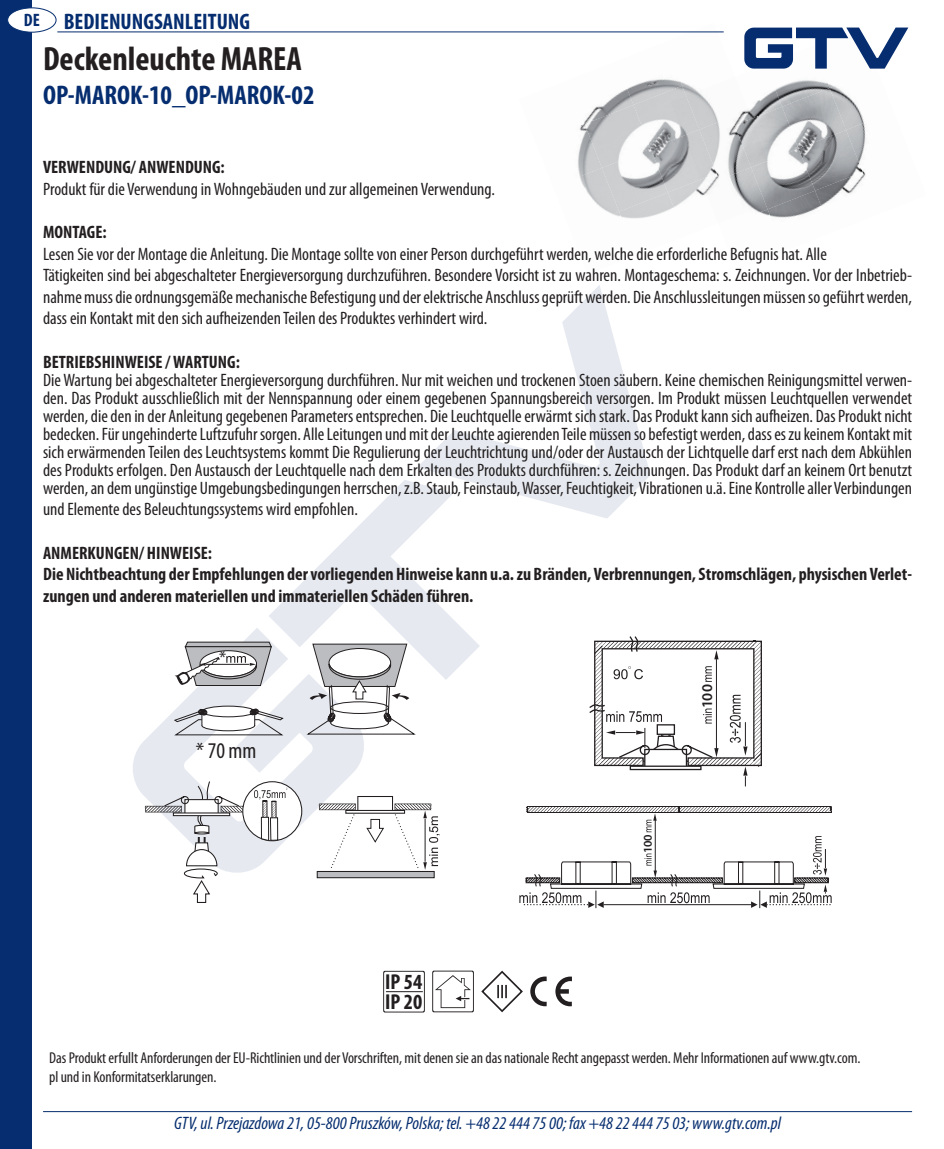
<style>
.page{position:relative;width:944px;height:1149px;background:#fff}
.page>*{position:absolute;margin:0;border:0;box-sizing:border-box;transform-origin:0 0}
.t1{font:700 condensed 33.75px "Myriad Pro";color:#231f20}
.t2{font:700 condensed 27px "Myriad Pro";color:#052d6f}
.t3{font:700 condensed 22.5px "Myriad Pro";color:#052d6f}
.t4{font:condensed 22.5px "Myriad Pro";color:#231f20}
.t5{font:700 condensed 21.6px/20px "Myriad Pro";color:#231f20}
.t6{font:condensed 18.9px "Myriad Pro";color:#231f20}
.t7{font:condensed 18px/18px "Myriad Pro";color:#231f20}
.t8{font:700 condensed 18px/21.6px "Myriad Pro";color:#231f20}
.t9{font:italic condensed 18px "Myriad Pro";color:#052d6f}
.t10{font:condensed 15.75px/18.9px "Myriad Pro";letter-spacing:-.005em;color:#231f20}
.t11{font:600 14.85px "Myriad Pro";color:#231f20}
.t12{font:600 11.92px "Myriad Pro";color:#231f20}
.s1{font-size:18px}
</style>
<div class="page">
<div style="left:0;top:0;width:32px;height:1148px;background:#052d6f"></div>
<hr style="left:57px;top:32px;width:667px;height:1px;background:#052d6f">
<div style="left:8px;top:8px;width:48px;height:24px;background:#fff;border-radius:50%"></div>
<div style="left:7px;top:7px;width:49px;height:26px;border:1px solid #052d6f;border-radius:50%"></div>
<img style="left:753px;top:96px;width:13px;height:11px">
<img style="left:766px;top:80px;width:47px;height:27px">
<img style="left:813px;top:27px;width:47px;height:61px">
<img style="left:750px;top:107px;width:32px;height:42px">
<img style="left:782px;top:88px;width:48px;height:61px">
<img style="left:830px;top:69px;width:30px;height:61px">
<img style="left:765px;top:149px;width:33px;height:41px">
<img style="left:798px;top:130px;width:48px;height:60px">
<img style="left:846px;top:111px;width:20px;height:61px">
<img style="left:775px;top:190px;width:40px;height:28px">
<img style="left:815px;top:172px;width:47px;height:37px">
<img style="left:862px;top:153px;width:4px;height:26px">
<svg style="left:744px;top:28px;width:164px;height:41px"></svg>
<svg style="left:133px;top:711px;width:231px;height:165px;fill:#edf0f4"></svg>
<svg style="left:417px;top:285px;width:234px;height:233px"></svg>
<svg style="left:383px;top:970px;width:42px;height:41px"></svg>
<hr style="left:386px;top:990px;width:37px;height:1px;background:#231f20">
<svg style="left:432px;top:970px;width:42px;height:41px"></svg>
<svg style="left:481px;top:970px;width:42px;height:41px"></svg>
<svg style="left:555px;top:976px;width:17px;height:29px"></svg>
<svg style="left:530px;top:976px;width:17px;height:29px"></svg>
<img style="left:583px;top:95px;width:33px;height:29px">
<img style="left:616px;top:79px;width:49px;height:26px">
<img style="left:665px;top:31px;width:59px;height:55px">
<img style="left:577px;top:124px;width:8px;height:44px">
<img style="left:585px;top:105px;width:48px;height:63px">
<img style="left:633px;top:86px;width:49px;height:63px">
<img style="left:682px;top:67px;width:66px;height:62px">
<img style="left:578px;top:168px;width:24px;height:40px">
<img style="left:602px;top:149px;width:49px;height:62px">
<img style="left:651px;top:129px;width:48px;height:63px">
<img style="left:699px;top:110px;width:66px;height:63px">
<img style="left:607px;top:211px;width:12px;height:6px">
<img style="left:619px;top:192px;width:49px;height:27px">
<img style="left:668px;top:173px;width:48px;height:37px">
<img style="left:716px;top:154px;width:66px;height:63px">
<svg style="left:589px;top:636px;width:173px;height:150px"></svg>
<svg style="left:519px;top:806px;width:313px;height:101px"></svg>
<hr style="left:43px;top:1110px;width:869px;height:1px;background:#052d6f">
<div style="left:243px;top:781px;width:59px;height:59px;background:#fff;border-radius:50%"></div>
<svg style="left:145px;top:780px;width:142px;height:122px"></svg>
<div style="left:317px;top:870px;width:118px;height:7px;background:#bcbdc0;border:1px solid #231f20"></div>
<div style="left:357px;top:795px;width:36px;height:17px;background:#fff;border:1px solid #231f20"></div>
<svg style="left:319px;top:803px;width:121px;height:68px"></svg>
<svg style="left:174px;top:479px;width:306px;height:256px"></svg>
<p class="t3" style="left:24px;top:8px;width:228px"><span class="s1">DE</span> BEDIENUNGSANLEITUNG</p>
<h1 class="t1" style="left:43px;top:38px;width:260px">Deckenleuchte MAREA</h1>
<h2 class="t2" style="left:43px;top:78px;width:273px">OP-MAROK-10_OP-MAROK-02</h2>
<p class="t8" style="left:43px;top:156px;width:183px">VERWENDUNG/ ANWENDUNG:</p>
<p class="t7" style="left:43px;top:179px;width:453px">Produkt für die Verwendung in Wohngebäuden und zur allgemeinen Verwendung.</p>
<p class="t8" style="left:43px;top:221px;width:65px">MONTAGE:</p>
<p class="t7" style="left:43px;top:242px;width:871px;line-height:21.6px">Lesen Sie vor der Montage die Anleitung. Die Montage sollte von einer Person durchgeführt werden, welche die erforderliche Befugnis hat. Alle<br>Tätigkeiten sind bei abgeschalteter Energieversorgung durchzuführen. Besondere Vorsicht ist zu wahren. Montageschema: s. Zeichnungen. Vor der Inbetrieb&shy;nahme muss die ordnungsgemäße mechanische Befestigung und der elektrische Anschluss geprüft werden. Die Anschlussleitungen müssen so geführt werden, dass ein Kontakt mit den sich aufheizenden Teilen des Produktes verhindert wird.</p>
<p class="t8" style="left:43px;top:350px;width:198px">BETRIEBSHINWEISE / WARTUNG:</p>
<p class="t7" style="left:43px;top:370px;width:871px;text-align:justify">Die Wartung bei abgeschalteter Energieversorgung durchführen. Nur mit weichen und trockenen Stoen säubern. Keine chemischen Reinigungsmittel verwen&shy;den. Das Produkt ausschließlich mit der Nennspannung oder einem gegebenen Spannungsbereich versorgen. Im Produkt müssen Leuchtquellen verwendet werden, die den in der Anleitung gegebenen Parameters entsprechen. Die Leuchtquelle erwärmt sich stark. Das Produkt kann sich aufheizen. Das Produkt nicht bedecken. Für ungehinderte Luftzufuhr sorgen. Alle Leitungen und mit der Leuchte agierenden Teile müssen so befestigt werden, dass es zu keinem Kontakt mit sich erwärmenden Teilen des Leuchtsystems kommt Die Regulierung der Leuchtrichtung und/oder der Austausch der Lichtquelle darf erst nach dem Abkühlen des Produkts erfolgen. Den Austausch der Leuchtquelle nach dem Erkalten des Produkts durchführen: s. Zeichnungen. Das Produkt darf an keinem Ort benutzt werden, an dem ungünstige Umgebungsbedingungen herrschen, z.B. Staub, Feinstaub, Wasser, Feuchtigkeit, Vibrationen u.ä. Eine Kontrolle aller Verbindungen</p>
<p class="t7" style="left:43px;top:500px;width:316px">und Elemente des Beleuchtungssystems wird empfohlen.</p>
<p class="t8" style="left:43px;top:541px;width:870px">ANMERKUNGEN/ HINWEISE:<br>Die Nichtbeachtung der Empfehlungen der vorliegenden Hinweise kann u.a. zu Bränden, Verbrennungen, Stromschlägen, physischen Verlet&shy;zungen und anderen materiellen und immateriellen Schäden führen.</p>
<p class="t6" style="left:219px;top:646px;width:9px">*</p>
<p class="t4" style="left:196px;top:736px;width:62px">* 70 mm</p>
<p class="t5" style="left:385px;top:970px;width:39px">IP 54<br>IP 20</p>
<p class="t11" style="left:698px;top:708px;width:26px;rotate:-90deg">100</p>
<p class="t12" style="left:640px;top:853px;width:21px;rotate:-90deg">100</p>
<p class="t10" style="left:49px;top:1047px;width:813px">Das Produkt erfullt Anforderungen der EU-Richtlinien und der Vorschriften, mit denen sie an das nationale Recht angepasst werden. Mehr Informationen auf www.gtv.com. pl und in Konformitatserklarungen.</p>
<p class="t9" style="left:174px;top:1112px;width:608px">GTV, ul. Przejazdowa 21, 05-800 Pruszków, Polska; tel. +48 22 444 75 00; fax +48 22 444 75 03; www.gtv.com.pl</p>
</div>
